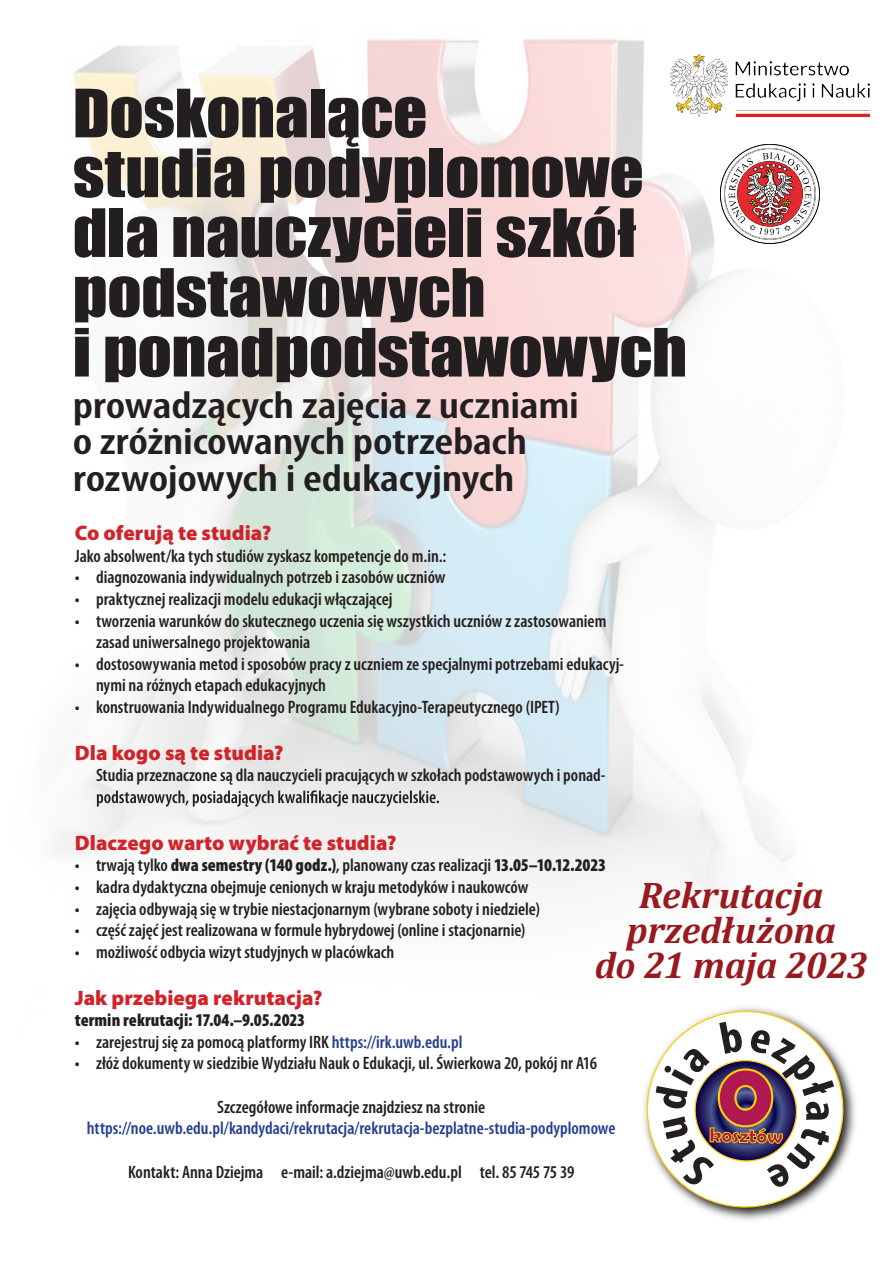
<style>
.page{position:relative;width:893px;height:1263px;background:#fff}
.page>*{position:absolute;margin:0;border:0;box-sizing:border-box;transform-origin:0 0}
.t1{font:61.5px/59.8px "Impact";letter-spacing:-.005em;color:#231f20;scale:1.09 1}
.t2{font:700 condensed 45.15px "Myriad Pro";color:#231f20;scale:1.11 1}
.t3{font:600 condensed 38.55px/36.8px "Myriad Pro";letter-spacing:-.005em;color:#231f20;scale:1.24 1}
.t4{font:italic 700 37.2px/35px "Cambria";letter-spacing:-.01em;color:#981a1e;text-align:center}
.t5{font:900 21px "Myriad Pro";color:#d1232a}
.t6{font:700 20.1px "Berlin Sans FB Demi";color:#b01852}
.t7{font:600 condensed 18px/21.6px "Myriad Pro";color:#231f20}
.t8{font:900 condensed 18px "Myriad Pro";color:#231f20}
.t9{font:600 condensed 18px "Myriad Pro";color:#253f8e}
.s1{font-weight:600}
.s2{color:#253f8e}
</style>
<div class="page">
<img style="left:57px;top:39px;width:736px;height:863px">
<svg style="left:720px;top:144px;width:100px;height:100px"></svg>
<img style="left:656px;top:39px;width:215px;height:93px">
<svg style="left:644px;top:1007px;width:211px;height:213px"></svg>
<svg style="left:97px;top:790px;width:342px;height:17px"></svg>
<svg style="left:653px;top:1019px;width:182px;height:170px"></svg>
<h1 class="t1" style="left:73px;top:82px;width:565px">Doskonalące<br>studia podyplomowe dla nauczycieli szkół podstawowych<br>i ponadpodstawowych</h1>
<h3 class="t3" style="left:73px;top:386px;width:410px">prowadzących zajęcia z uczniami o zróżnicowanych potrzebach rozwojowych i edukacyjnych</h3>
<p class="t5" style="left:75px;top:519px;width:198px">Co oferują te studia?</p>
<p class="t7" style="left:75px;top:545px;width:373px">Jako absolwent/ka tych studiów zyskasz kompetencje do m.in.:</p>
<p class="t7" style="left:75px;top:566px;width:372px">• diagnozowania indywidualnych potrzeb i zasobów uczniów</p>
<p class="t7" style="left:75px;top:588px;width:319px">• praktycznej realizacji modelu edukacji włączającej</p>
<p class="t7" style="left:96px;top:609px;width:512px;text-indent:-21px">• tworzenia warunków do skutecznego uczenia się wszystkich uczniów z zastosowaniem zasad uniwersalnego projektowania</p>
<p class="t7" style="left:96px;top:653px;width:529px;text-indent:-21px">• dostosowywania metod i sposobów pracy z uczniem ze specjalnymi potrzebami edukacyj&shy;nymi na różnych etapach edukacyjnych</p>
<p class="t7" style="left:75px;top:696px;width:487px">• konstruowania Indywidualnego Programu Edukacyjno-Terapeutycznego (IPET)</p>
<p class="t5" style="left:75px;top:739px;width:210px">Dla kogo są te studia?</p>
<p class="t7" style="left:96px;top:764px;width:511px">Studia przeznaczone są dla nauczycieli pracujących w szkołach podstawowych i ponad-</p>
<p class="t5" style="left:75px;top:829px;width:323px">Dlaczego warto wybrać te studia?</p>
<p class="t8" style="left:75px;top:854px;width:533px"><span class="s1">• trwają tylko</span> dwa semestry (140 godz.)<span class="s1">, planowany czas realizacji</span> 13.05–10.12.2023</p>
<p class="t7" style="left:75px;top:876px;width:455px">• kadra dydaktyczna obejmuje cenionych w kraju metodyków i naukowców</p>
<p class="t7" style="left:75px;top:897px;width:467px">• zajęcia odbywają się w trybie niestacjonarnym (wybrane soboty i niedziele)</p>
<p class="t7" style="left:75px;top:919px;width:452px">• część zajęć jest realizowana w formule hybrydowej (online i stacjonarnie)</p>
<p class="t7" style="left:75px;top:941px;width:321px">• możliwość odbycia wizyt studyjnych w placówkach</p>
<p class="t5" style="left:75px;top:983px;width:249px">Jak przebiega rekrutacja?</p>
<p class="t8" style="left:75px;top:1009px;width:232px">termin rekrutacji: 17.04.–9.05.2023</p>
<p class="t7" style="left:75px;top:1031px;width:389px">• zarejestruj się za pomocą platformy IRK <span class="s2">https://irk.uwb.edu.pl</span></p>
<p class="t7" style="left:75px;top:1052px;width:524px">• złóż dokumenty w siedzibie Wydziału Nauk o Edukacji, ul. Świerkowa 20, pokój nr A16</p>
<p class="t7" style="left:217px;top:1095px;width:269px">Szczegółowe informacje znajdziesz na stronie</p>
<p class="t9" style="left:87px;top:1117px;width:530px">https://noe.uwb.edu.pl/kandydaci/rekrutacja/rekrutacja-bezplatne-studia-podyplomowe</p>
<p class="t7" style="left:128px;top:1160px;width:448px">Kontakt: Anna Dziejma e-mail: a.dziejma@uwb.edu.pl tel. 85 745 75 39</p>
<h3 class="t4" style="left:595px;top:877px;width:275px">Rekrutacja przedłużona<br>do 21 maja 2023</h3>
<h2 class="t2" style="left:849px;top:1101px;width:21px;rotate:90deg">a</h2>
<p class="t6" style="left:709px;top:1123px;width:75px;rotate:1deg">kosztów</p>
</div>
